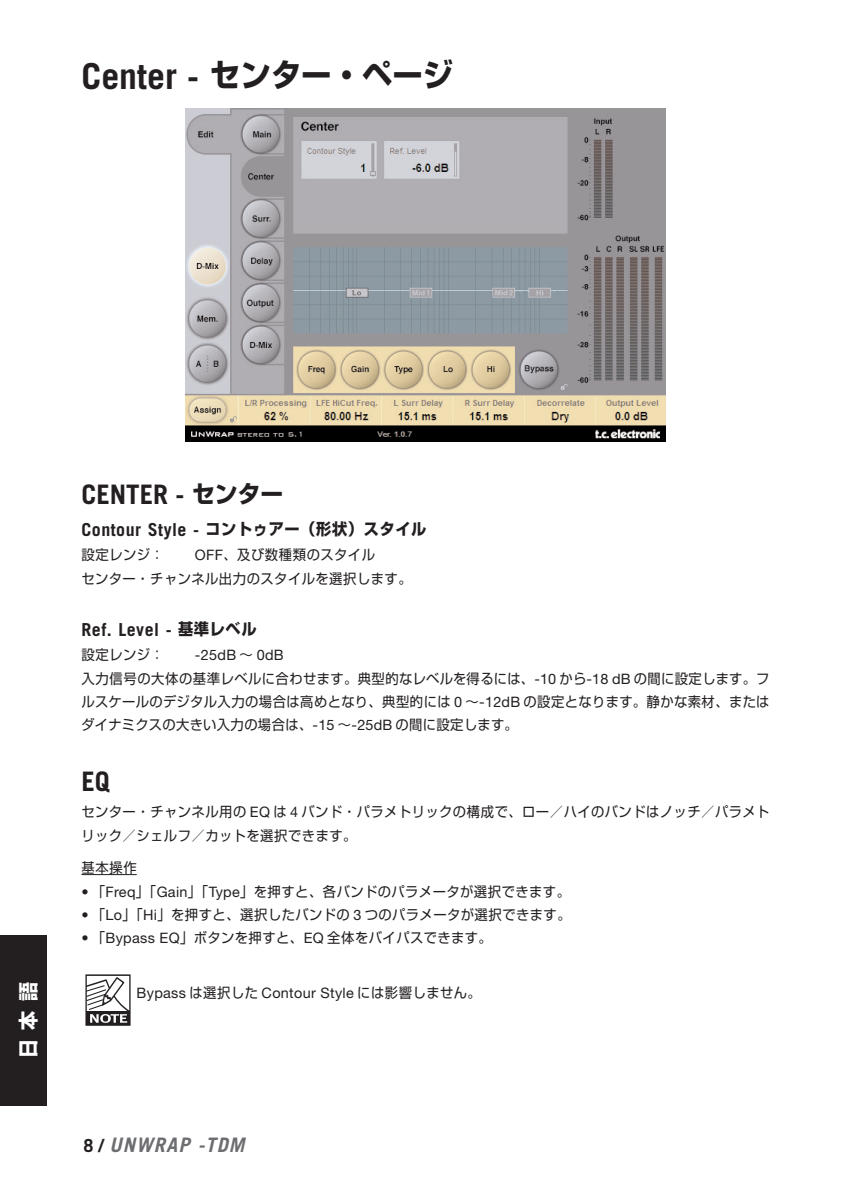
<style>
.page{position:relative;width:851px;height:1191px;background:#fff}
.page>*{position:absolute;margin:0;border:0;box-sizing:border-box;transform-origin:0 0}
.t1{font:700 32px "Shin Go Pro";color:#231f20;scale:.95 1}
.t2{font:700 26.8px "Trade Gothic";color:#231f20}
.t3{font:italic 700 20px "Trade Gothic";letter-spacing:.055em;color:#6c6d70}
.t4{font:700 20px "Shin Go Pro";color:#fff;scale:.95 1}
.t5{font:700 18px "Trade Gothic";letter-spacing:.03em;color:#231f20}
.t6{font:700 16px "Shin Go Pro";letter-spacing:.04em;color:#231f20;scale:.95 1}
.t7{font:14.4px "Helvetica Neue";letter-spacing:.02em;color:#231f20}
.t8{font:14px/23.4px "Shin Go Pro";letter-spacing:.03em;color:#231f20;scale:.95 1}
.s1{font-family:"Trade Gothic";font-size:35.8px}
.s2{font-family:"Shin Go Pro";font-size:24px}
.s3{font-family:"Trade Gothic";font-size:18px}
.s4{font-family:"Helvetica Neue";font-size:14.4px}
.s5{font-family:"Shin Go Pro";font-size:16px}
.s6{font-family:"Shin Go Pro";font-size:14px}
.s7{font-style:normal;font-size:18px;color:#231f20}
</style>
<div class="page">
<hr style="left:81px;top:874px;width:56px;height:1px;background:#231f20">
<svg style="left:86px;top:1022px;width:44px;height:3px"></svg>
<svg style="left:85px;top:975px;width:46px;height:47px"></svg>
<img style="left:185px;top:109px;width:480px;height:333px">
<div style="left:0;top:935px;width:47px;height:170px;background:#231f20"></div>
<h1 class="t1" style="left:81px;top:49px;width:393px"><span class="s1">Center -</span> センター・ページ</h1>
<h3 class="t4" style="left:12px;top:1058px;width:81px;rotate:-90deg">日本語</h3>
<h2 class="t2" style="left:81px;top:485px;width:203px">CENTER - <span class="s2">センター</span></h2>
<p class="t6" style="left:81px;top:516px;width:364px"><span class="s3">Contour Style -</span> コントゥアー（形状）スタイル</p>
<p class="t8" style="left:81px;top:541px;width:88px">設定レンジ：</p>
<p class="t8" style="left:81px;top:541px;width:349px;text-indent:113px"><span class="s4">OFF</span>、及び数種類のスタイル<br>センター・チャンネル出力のスタイルを選択します。</p>
<p class="t5" style="left:81px;top:623px;width:177px">Ref. Level - <span class="s5">基準レベル</span></p>
<p class="t8" style="left:81px;top:641px;width:88px">設定レンジ：</p>
<p class="t7" style="left:195px;top:650px;width:90px">-25dB <span class="s6">～</span> 0dB</p>
<p class="t8" style="left:81px;top:665px;width:725px;text-align:justify">入力信号の大体の基準レベルに合わせます。典型的なレベルを得るには、<span class="s4">-10</span> から<span class="s4">-18 dB</span> の間に設定します。フルスケールのデジタル入力の場合は高めとなり、典型的には <span class="s4">0</span> ～<span class="s4">-12dB</span> の設定となります。静かな素材、またはダイナミクスの大きい入力の場合は、<span class="s4">-15</span> ～<span class="s4">-25dB</span> の間に設定します。</p>
<h2 class="t2" style="left:81px;top:772px;width:30px">EQ</h2>
<p class="t8" style="left:81px;top:798px;width:725px">センター・チャンネル用の <span class="s4">EQ</span> は <span class="s4">4</span> バンド・パラメトリックの構成で、ロー／ハイのバンドはノッチ／パラメトリック／シェルフ／カットを選択できます。</p>
<p class="t8" style="left:81px;top:854px;width:60px">基本操作</p>
<p class="t8" style="left:81px;top:877px;width:515px"><span class="s4">•</span> 「<span class="s4">Freq</span>」「<span class="s4">Gain</span>」「<span class="s4">Type</span>」を押すと、各バンドのパラメータが選択できます。</p>
<p class="t8" style="left:81px;top:901px;width:516px"><span class="s4">•</span> 「<span class="s4">Lo</span>」「<span class="s4">Hi</span>」を押すと、選択したバンドの <span class="s4">3</span> つのパラメータが選択できます。</p>
<p class="t8" style="left:81px;top:924px;width:433px"><span class="s4">•</span> 「<span class="s4">Bypass EQ</span>」ボタンを押すと、<span class="s4">EQ</span> 全体をバイパスできます。</p>
<p class="t7" style="left:137px;top:987px;width:346px">Bypass <span class="s6">は選択した</span> Contour Style <span class="s6">には影響しません。</span></p>
<h3 class="t3" style="left:83px;top:1137px;width:162px"><span class="s7">8 /</span> UNWRAP -TDM</h3>
</div>
